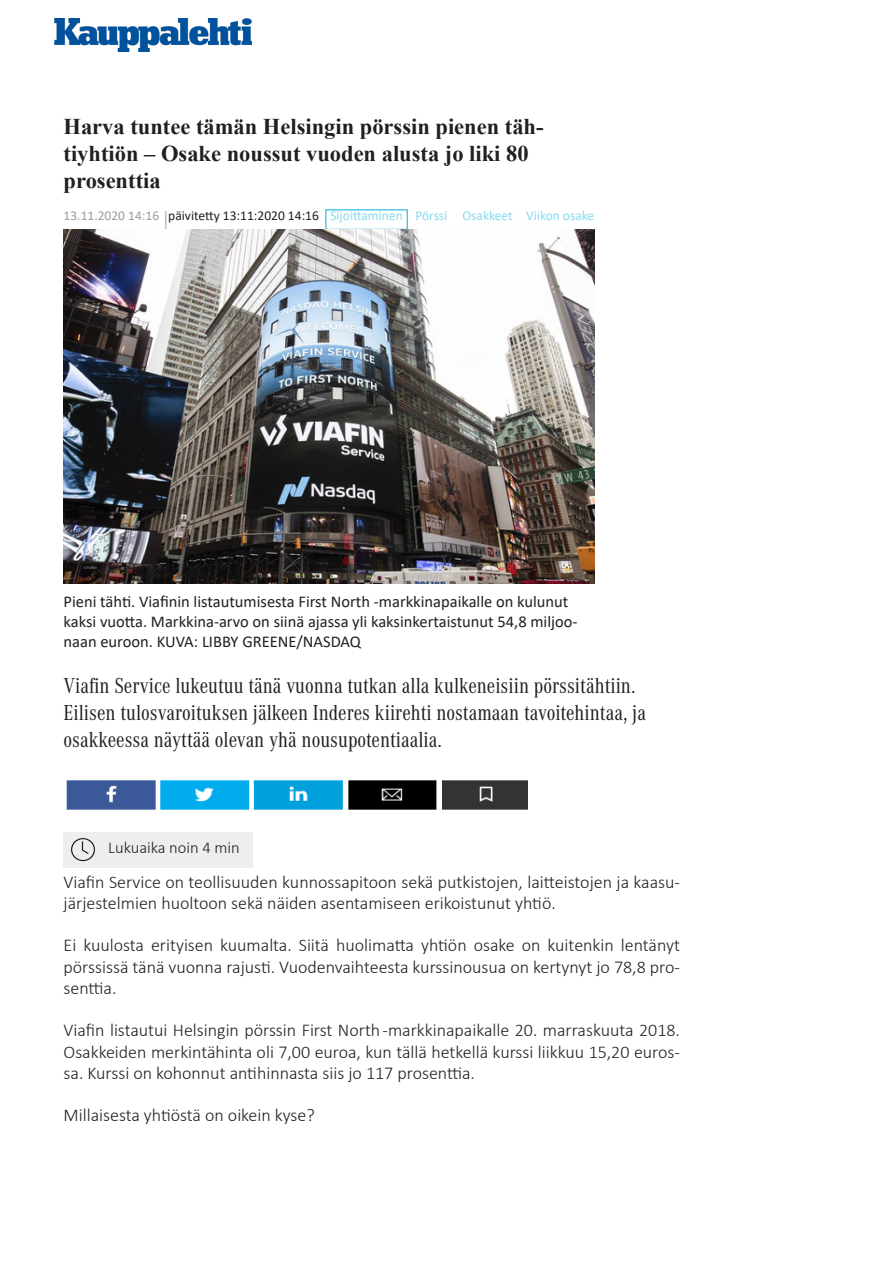
<style>
.page{position:relative;width:893px;height:1263px;background:#fff}
.page>*{position:absolute;margin:0;border:0;box-sizing:border-box;transform-origin:0 0}
.Kauppalehti_2_otsikk{font:22.5px/27px "Corporate A Cond Pro";color:#231f20}
.Kauppalehti_1_otsikk{font:700 22.5px/27px "Times New Roman";color:#231f20}
.Kauppalehti_leipätek{font:300 18px/21.6px "Calibri";color:#231f20;text-align:justify}
._1__kuvan_kuvateksti{font:16.5px/19.8px "Calibri";color:#231f20}
.Lukuaika{font:300 16.5px "Calibri";color:#231f20}
.Kellonaika{font:13.5px "Calibri";color:#231f20}
.Sijoittaminen_Pörssi{font:13.5px "Calibri";color:#8adaee}
.s1{color:#9b9da0}
</style>
<div class="page">
<img style="left:54px;top:18px;width:197px;height:33px">
<div style="left:64px;top:832px;width:189px;height:36px;background:#eee"></div>
<img style="left:71px;top:838px;width:24px;height:24px">
<img style="left:66px;top:780px;width:461px;height:30px">
<svg style="left:165px;top:211px;width:2px;height:18px"></svg>
<img style="left:64px;top:230px;width:531px;height:354px">
<p class="Kauppalehti_1_otsikk" style="left:64px;top:112px;width:482px">Harva tuntee tämän Helsingin pörssin pienen täh&shy;tiyhtiön – Osake noussut vuoden alusta jo liki 80 prosenttia</p>
<p class="Sijoittaminen_Pörssi" style="left:330px;top:206px;width:74px">Sijoittaminen</p>
<p class="Sijoittaminen_Pörssi" style="left:415px;top:206px;width:33px">Pörssi</p>
<p class="Sijoittaminen_Pörssi" style="left:462px;top:206px;width:52px">Osakkeet</p>
<p class="Sijoittaminen_Pörssi" style="left:526px;top:206px;width:70px">Viikon osake</p>
<p class="Kellonaika" style="left:64px;top:206px;width:257px"><span class="s1">13.11.2020 14:16</span> päivitetty 13:11:2020 14:16</p>
<p class="_1__kuvan_kuvateksti" style="left:64px;top:591px;width:516px">Pieni tähti. Viafinin listautumisesta First North -markkinapaikalle on kulunut kaksi vuotta. Markkina-arvo on siinä ajassa yli kaksinkertaistunut 54,8 miljoo&shy;naan euroon. KUVA: LIBBY GREENE/NASDAQ</p>
<p class="Kauppalehti_2_otsikk" style="left:64px;top:671px;width:584px">Viafin Service lukeutuu tänä vuonna tutkan alla kulkeneisiin pörssitähtiin.<br>Eilisen tulosvaroituksen jälkeen Inderes kiirehti nostamaan tavoitehintaa, ja osakkeessa näyttää olevan yhä nousupotentiaalia.</p>
<p class="Lukuaika" style="left:108px;top:837px;width:133px">Lukuaika noin 4 min</p>
<p class="Kauppalehti_leipätek" style="left:64px;top:871px;width:618px">Viafin Service on teollisuuden kunnossapitoon sekä putkistojen, laitteistojen ja kaasu&shy;järjestelmien huoltoon sekä näiden asentamiseen erikoistunut yhtiö.</p>
<p class="Kauppalehti_leipätek" style="left:64px;top:934px;width:618px">Ei kuulosta erityisen kuumalta. Siitä huolimatta yhtiön osake on kuitenkin lentänyt pörssissä tänä vuonna rajusti. Vuodenvaihteesta kurssinousua on kertynyt jo 78,8 pro&shy;senttia.</p>
<p class="Kauppalehti_leipätek" style="left:64px;top:1019px;width:618px">Viafin listautui Helsingin pörssin First North -markkinapaikalle 20. marraskuuta 2018.<br>Osakkeiden merkintähinta oli 7,00 euroa, kun tällä hetkellä kurssi liikkuu 15,20 euros&shy;sa. Kurssi on kohonnut antihinnasta siis jo 117 prosenttia.</p>
<p class="Kauppalehti_leipätek" style="left:64px;top:1104px;width:253px">Millaisesta yhtiöstä on oikein kyse?</p>
</div>
